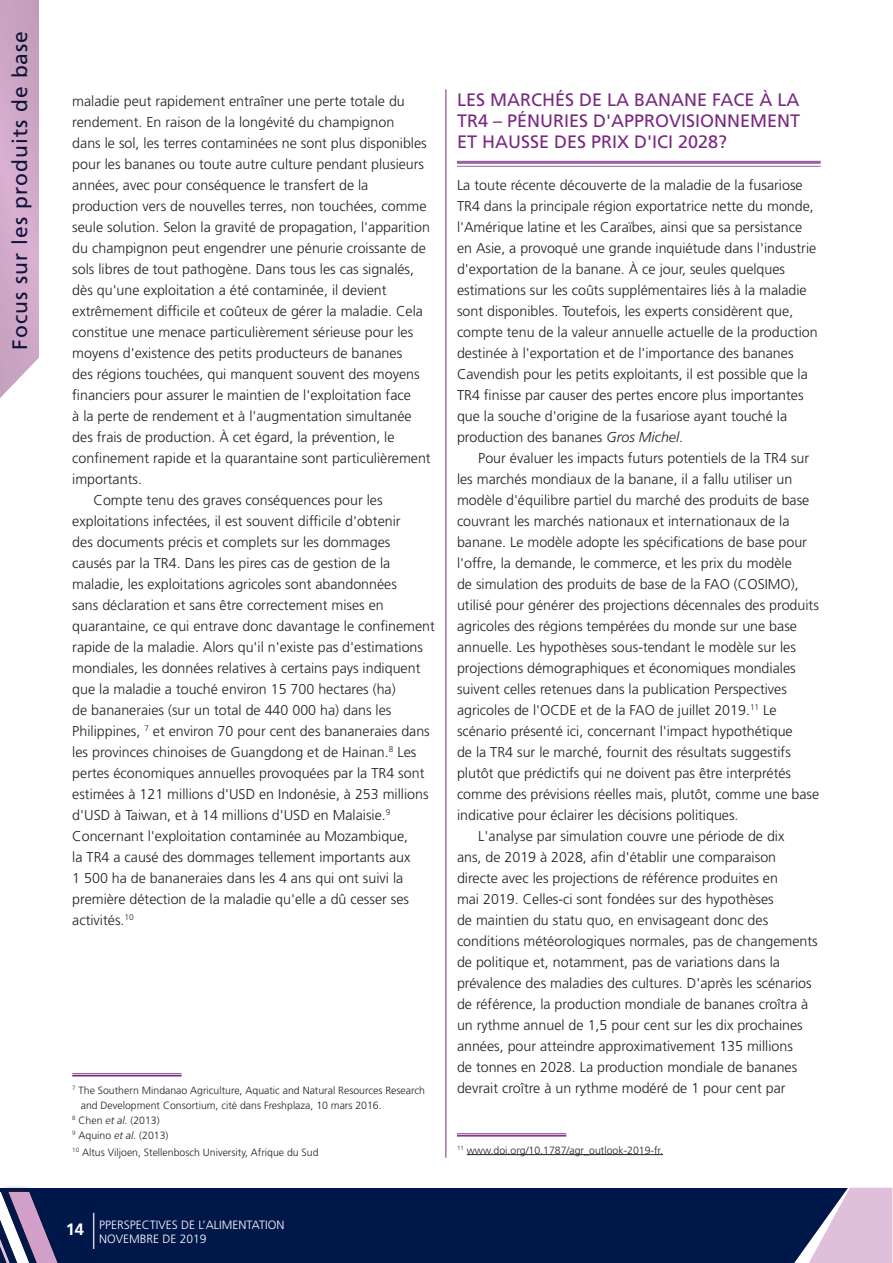
<style>
.page{position:relative;width:893px;height:1263px;background:#fff}
.page>*{position:absolute;margin:0;border:0;box-sizing:border-box;transform-origin:0 0}
.t1{font:21px "Frutiger LT Std";letter-spacing:.05em;color:#131b48}
.t2{font:18px/21px "Frutiger LT Std";color:#7a2982;text-align:justify}
.t3{font:300 14.25px/21px "Frutiger LT Std";color:#231f20}
.t4{font:300 12px/14.4px "Frutiger LT Std";color:#fff}
.t5{font:300 10.5px "Frutiger LT Std";color:#231f20}
.s1{font-style:italic}
.s2{font-weight:700;font-size:16.5px}
</style>
<div class="page">
<div style="left:0;top:0;width:51px;height:421px;background:#231f20;opacity:.5"></div>
<hr style="left:445px;top:89px;width:1px;height:1069px;background:#7a2982">
<div style="left:0;top:1188px;width:892px;height:75px;background:#00174a"></div>
<svg style="left:794px;top:1188px;width:99px;height:75px"></svg>
<div style="left:1px;top:1184px;width:66px;height:79px;background:#231f20;opacity:.3"></div>
<div style="left:7px;top:1191px;width:60px;height:72px;background:#00174a"></div>
<div style="left:0;top:1184px;width:39px;height:79px;background:#231f20;opacity:.3"></div>
<div style="left:0;top:1184px;width:20px;height:79px;background:#231f20;opacity:.3"></div>
<svg style="left:0;top:1192px;width:58px;height:71px"></svg>
<hr style="left:93px;top:1213px;width:1px;height:36px;background:#fff">
<hr style="left:72px;top:1073px;width:110px;height:1px;background:#7a2982">
<hr style="left:72px;top:1075px;width:110px;height:1px;background:#7a2982">
<hr style="left:457px;top:1133px;width:109px;height:1px;background:#7a2982">
<hr style="left:457px;top:1135px;width:109px;height:1px;background:#7a2982">
<hr style="left:467px;top:1154px;width:196px;height:1px;background:#231f20">
<hr style="left:457px;top:161px;width:364px;height:3px;background:#98629e">
<hr style="left:457px;top:166px;width:364px;height:1px;background:#98629e">
<h1 class="t1" style="left:8px;top:350px;width:320px;rotate:-90deg">Focus sur les produits de base</h1>
<p class="t2" style="left:457px;top:89px;width:345px">LES MARCHÉS DE LA BANANE FACE À LA TR4 – PÉNURIES D'APPROVISIONNEMENT ET HAUSSE DES PRIX D'ICI 2028?</p>
<p class="t3" style="left:457px;top:175px;width:362px">La toute récente découverte de la maladie de la fusariose TR4 dans la principale région exportatrice nette du monde, l'Amérique latine et les Caraïbes, ainsi que sa persistance en Asie, a provoqué une grande inquiétude dans l'industrie d'exportation de la banane. À ce jour, seules quelques estimations sur les coûts supplémentaires liés à la maladie sont disponibles. Toutefois, les experts considèrent que, compte tenu de la valeur annuelle actuelle de la production destinée à l'exportation et de l'importance des bananes Cavendish pour les petits exploitants, il est possible que la TR4 finisse par causer des pertes encore plus importantes que la souche d'origine de la fusariose ayant touché la production des bananes <span class="s1">Gros Michel</span>.</p>
<p class="t3" style="left:478px;top:448px;width:332px">Pour évaluer les impacts futurs potentiels de la TR4 sur</p>
<p class="t3" style="left:457px;top:469px;width:337px">les marchés mondiaux de la banane, il a fallu utiliser un</p>
<p class="t3" style="left:457px;top:490px;width:354px">modèle d'équilibre partiel du marché des produits de base</p>
<p class="t3" style="left:457px;top:511px;width:334px">couvrant les marchés nationaux et internationaux de la</p>
<p class="t3" style="left:457px;top:532px;width:352px">banane. Le modèle adopte les spécifications de base pour</p>
<p class="t3" style="left:457px;top:553px;width:336px">l'offre, la demande, le commerce, et les prix du modèle</p>
<p class="t3" style="left:457px;top:574px;width:343px">de simulation des produits de base de la FAO (COSIMO),</p>
<p class="t3" style="left:457px;top:595px;width:363px">utilisé pour générer des projections décennales des produits</p>
<p class="t3" style="left:457px;top:616px;width:341px">agricoles des régions tempérées du monde sur une base</p>
<p class="t3" style="left:457px;top:637px;width:340px">annuelle. Les hypothèses sous-tendant le modèle sur les</p>
<p class="t3" style="left:457px;top:658px;width:340px">projections démographiques et économiques mondiales</p>
<p class="t3" style="left:457px;top:679px;width:331px">suivent celles retenues dans la publication Perspectives</p>
<p class="t3" style="left:457px;top:700px;width:321px">agricoles de l'OCDE et de la FAO de juillet 2019.<sup>11</sup> Le</p>
<p class="t3" style="left:457px;top:721px;width:337px">scénario présenté ici, concernant l'impact hypothétique</p>
<p class="t3" style="left:457px;top:742px;width:335px">de la TR4 sur le marché, fournit des résultats suggestifs</p>
<p class="t3" style="left:457px;top:763px;width:336px">plutôt que prédictifs qui ne doivent pas être interprétés</p>
<p class="t3" style="left:457px;top:784px;width:364px">comme des prévisions réelles mais, plutôt, comme une base</p>
<p class="t3" style="left:457px;top:805px;width:283px">indicative pour éclairer les décisions politiques.</p>
<p class="t3" style="left:478px;top:826px;width:308px">L'analyse par simulation couvre une période de dix</p>
<p class="t3" style="left:457px;top:847px;width:321px">ans, de 2019 à 2028, afin d'établir une comparaison</p>
<p class="t3" style="left:457px;top:868px;width:322px">directe avec les projections de référence produites en</p>
<p class="t3" style="left:457px;top:889px;width:318px">mai 2019. Celles-ci sont fondées sur des hypothèses</p>
<p class="t3" style="left:457px;top:910px;width:313px">de maintien du statu quo, en envisageant donc des</p>
<p class="t3" style="left:457px;top:931px;width:362px">conditions météorologiques normales, pas de changements</p>
<p class="t3" style="left:457px;top:952px;width:325px">de politique et, notamment, pas de variations dans la</p>
<p class="t3" style="left:457px;top:973px;width:356px">prévalence des maladies des cultures. D'après les scénarios</p>
<p class="t3" style="left:457px;top:994px;width:353px">de référence, la production mondiale de bananes croîtra à</p>
<p class="t3" style="left:457px;top:1015px;width:347px">un rythme annuel de 1,5 pour cent sur les dix prochaines</p>
<p class="t3" style="left:457px;top:1036px;width:337px">années, pour atteindre approximativement 135 millions</p>
<p class="t3" style="left:457px;top:1057px;width:342px">de tonnes en 2028. La production mondiale de bananes</p>
<p class="t3" style="left:457px;top:1078px;width:330px">devrait croître à un rythme modéré de 1 pour cent par</p>
<p class="t3" style="left:72px;top:91px;width:334px">maladie peut rapidement entraîner une perte totale du</p>
<p class="t3" style="left:72px;top:112px;width:324px">rendement. En raison de la longévité du champignon</p>
<p class="t3" style="left:72px;top:133px;width:356px">dans le sol, les terres contaminées ne sont plus disponibles</p>
<p class="t3" style="left:72px;top:154px;width:353px">pour les bananes ou toute autre culture pendant plusieurs</p>
<p class="t3" style="left:72px;top:175px;width:298px">années, avec pour conséquence le transfert de la</p>
<p class="t3" style="left:72px;top:196px;width:356px">production vers de nouvelles terres, non touchées, comme</p>
<p class="t3" style="left:72px;top:217px;width:359px">seule solution. Selon la gravité de propagation, l'apparition</p>
<p class="t3" style="left:72px;top:238px;width:355px">du champignon peut engendrer une pénurie croissante de</p>
<p class="t3" style="left:72px;top:259px;width:343px">sols libres de tout pathogène. Dans tous les cas signalés,</p>
<p class="t3" style="left:72px;top:280px;width:316px">dès qu'une exploitation a été contaminée, il devient</p>
<p class="t3" style="left:72px;top:301px;width:352px">extrêmement difficile et coûteux de gérer la maladie. Cela</p>
<p class="t3" style="left:72px;top:322px;width:342px">constitue une menace particulièrement sérieuse pour les</p>
<p class="t3" style="left:72px;top:343px;width:331px">moyens d'existence des petits producteurs de bananes</p>
<p class="t3" style="left:72px;top:364px;width:349px">des régions touchées, qui manquent souvent des moyens</p>
<p class="t3" style="left:72px;top:385px;width:340px">financiers pour assurer le maintien de l'exploitation face</p>
<p class="t3" style="left:72px;top:406px;width:341px">à la perte de rendement et à l'augmentation simultanée</p>
<p class="t3" style="left:72px;top:427px;width:324px">des frais de production. À cet égard, la prévention, le</p>
<p class="t3" style="left:72px;top:448px;width:360px">confinement rapide et la quarantaine sont particulièrement</p>
<p class="t3" style="left:72px;top:469px;width:71px">importants.</p>
<p class="t3" style="left:94px;top:490px;width:291px">Compte tenu des graves conséquences pour les</p>
<p class="t3" style="left:72px;top:511px;width:330px">exploitations infectées, il est souvent difficile d'obtenir</p>
<p class="t3" style="left:72px;top:532px;width:320px">des documents précis et complets sur les dommages</p>
<p class="t3" style="left:72px;top:553px;width:320px">causés par la TR4. Dans les pires cas de gestion de la</p>
<p class="t3" style="left:72px;top:574px;width:326px">maladie, les exploitations agricoles sont abandonnées</p>
<p class="t3" style="left:72px;top:595px;width:313px">sans déclaration et sans être correctement mises en</p>
<p class="t3" style="left:72px;top:616px;width:364px">quarantaine, ce qui entrave donc davantage le confinement</p>
<p class="t3" style="left:72px;top:637px;width:352px">rapide de la maladie. Alors qu'il n'existe pas d'estimations</p>
<p class="t3" style="left:72px;top:658px;width:350px">mondiales, les données relatives à certains pays indiquent</p>
<p class="t3" style="left:72px;top:679px;width:325px">que la maladie a touché environ 15 700 hectares (ha)</p>
<p class="t3" style="left:72px;top:700px;width:321px">de bananeraies (sur un total de 440 000 ha) dans les</p>
<p class="t3" style="left:72px;top:721px;width:359px">Philippines, <sup>7</sup> et environ 70 pour cent des bananeraies dans</p>
<p class="t3" style="left:72px;top:742px;width:346px">les provinces chinoises de Guangdong et de Hainan.<sup>8</sup> Les</p>
<p class="t3" style="left:72px;top:763px;width:354px">pertes économiques annuelles provoquées par la TR4 sont</p>
<p class="t3" style="left:72px;top:784px;width:358px">estimées à 121 millions d'USD en Indonésie, à 253 millions</p>
<p class="t3" style="left:72px;top:805px;width:320px">d'USD à Taiwan, et à 14 millions d'USD en Malaisie.<sup>9</sup></p>
<p class="t3" style="left:72px;top:826px;width:337px">Concernant l'exploitation contaminée au Mozambique,</p>
<p class="t3" style="left:72px;top:847px;width:340px">la TR4 a causé des dommages tellement importants aux</p>
<p class="t3" style="left:72px;top:868px;width:333px">1 500 ha de bananeraies dans les 4 ans qui ont suivi la</p>
<p class="t3" style="left:72px;top:889px;width:338px">première détection de la maladie qu'elle a dû cesser ses</p>
<p class="t3" style="left:72px;top:910px;width:63px">activités.<sup>10</sup></p>
<p class="t5" style="left:72px;top:1084px;width:354px"><sup>7</sup> The Southern Mindanao Agriculture, Aquatic and Natural Resources Research</p>
<p class="t5" style="left:81px;top:1099px;width:302px">and Development Consortium, cité dans Freshplaza, 10 mars 2016.</p>
<p class="t5" style="left:72px;top:1114px;width:89px"><sup>8</sup> Chen <span class="s1">et al.</span> (2013)</p>
<p class="t5" style="left:72px;top:1129px;width:98px"><sup>9</sup> Aquino <span class="s1">et al.</span> (2013)</p>
<p class="t5" style="left:72px;top:1146px;width:248px"><sup>10</sup> Altus Viljoen, Stellenbosch University, Afrique du Sud</p>
<p class="t5" style="left:457px;top:1144px;width:208px"><sup>11</sup> www.doi.org/10.1787/agr_outlook-2019-fr.</p>
<p class="t4" style="left:99px;top:1218px;width:187px;text-indent:-33px"><span class="s2">14</span> PPERSPECTIVES DE L’ALIMENTATION<br>NOVEMBRE DE 2019</p>
</div>
